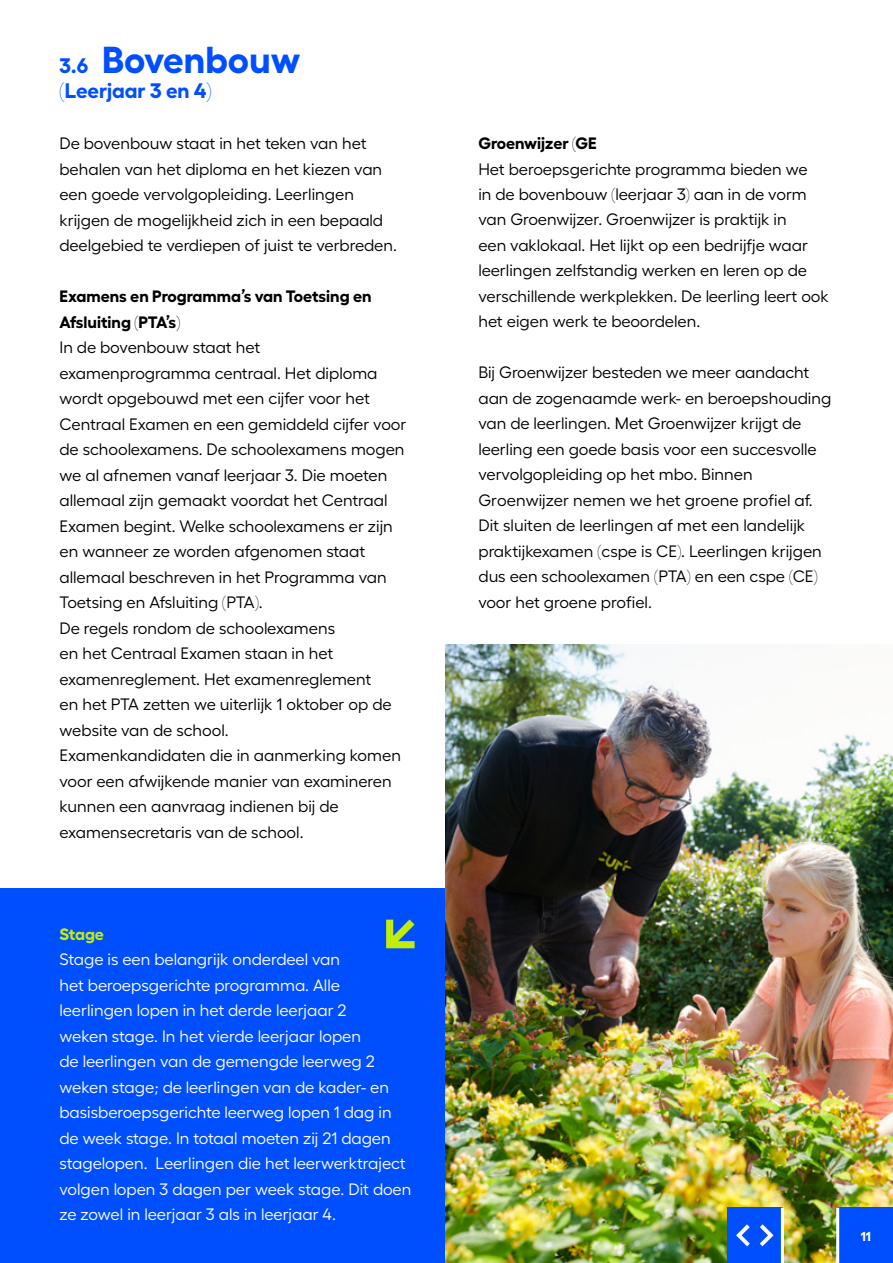
<style>
.page{position:relative;width:893px;height:1263px;background:#fff}
.page>*{position:absolute;margin:0;border:0;box-sizing:border-box;transform-origin:0 0}
.t1{font:700 37.5px "Fellix";color:#004fff}
.t2{font:700 21px "Fellix";color:#004fff}
.t3{font:16.5px/25.5px "Fellix";color:#000}
.t4{font:16.5px/25.5px "Fellix";color:#fff}
.t5{font:700 16.5px/25.5px "Fellix";color:#000}
.t6{font:700 16.5px "Fellix";letter-spacing:-.01em;color:#c1ed0c}
.t7{font:700 13.05px "Fellix";color:#fff}
.s1{font-size:21px}
</style>
<div class="page">
<div style="left:0;top:889px;width:446px;height:374px;background:#004fff"></div>
<img style="left:446px;top:644px;width:447px;height:619px">
<svg style="left:386px;top:919px;width:29px;height:29px"></svg>
<div style="left:838px;top:1208px;width:55px;height:55px;background:#004fff"></div>
<div style="left:727px;top:1208px;width:55px;height:55px;background:#004fff"></div>
<hr style="left:836px;top:1208px;width:3px;height:55px;background:#fff">
<svg style="left:760px;top:1224px;width:13px;height:22px"></svg>
<svg style="left:736px;top:1224px;width:14px;height:22px"></svg>
<hr style="left:781px;top:1208px;width:3px;height:55px;background:#fff">
<h1 class="t1" style="left:60px;top:29px;width:242px"><span class="s1">3.6</span> Bovenbouw</h1>
<p class="t2" style="left:60px;top:74px;width:154px">(Leerjaar 3 en 4)</p>
<p class="t3" style="left:60px;top:129px;width:339px">De bovenbouw staat in het teken van het behalen van het diploma en het kiezen van een goede vervolgopleiding. Leerlingen krijgen de mogelijkheid zich in een bepaald deelgebied te verdiepen of juist te verbreden.</p>
<p class="t5" style="left:60px;top:282px;width:314px">Examens en Programma’s van Toetsing en<br>Afsluiting (PTA’s)</p>
<p class="t3" style="left:60px;top:333px;width:348px">In de bovenbouw staat het examenprogramma centraal. Het diploma wordt opgebouwd met een cijfer voor het Centraal Examen en een gemiddeld cijfer voor de schoolexamens. De schoolexamens mogen we al afnemen vanaf leerjaar 3. Die moeten allemaal zijn gemaakt voordat het Centraal Examen begint. Welke schoolexamens er zijn en wanneer ze worden afgenomen staat allemaal beschreven in het Programma van Toetsing en Afsluiting (PTA).<br>De regels rondom de schoolexamens<br>en het Centraal Examen staan in het examenreglement. Het examenreglement<br>en het PTA zetten we uiterlijk 1 oktober op de website van de school.<br>Examenkandidaten die in aanmerking komen voor een afwijkende manier van examineren kunnen een aanvraag indienen bij de examensecretaris van de school.</p>
<p class="t6" style="left:60px;top:920px;width:46px">Stage</p>
<p class="t4" style="left:60px;top:945px;width:353px">Stage is een belangrijk onderdeel van<br>het beroepsgerichte programma. Alle leerlingen lopen in het derde leerjaar 2<br>weken stage. In het vierde leerjaar lopen<br>de leerlingen van de gemengde leerweg 2 weken stage; de leerlingen van de kader- en basisberoepsgerichte leerweg lopen 1 dag in de week stage. In totaal moeten zij 21 dagen stagelopen. Leerlingen die het leerwerktraject volgen lopen 3 dagen per week stage. Dit doen ze zowel in leerjaar 3 als in leerjaar 4.</p>
<p class="t5" style="left:478px;top:129px;width:120px">Groenwijzer (GE</p>
<p class="t3" style="left:478px;top:154px;width:352px">Het beroepsgerichte programma bieden we<br>in de bovenbouw (leerjaar 3) aan in de vorm van Groenwijzer. Groenwijzer is praktijk in<br>een vaklokaal. Het lijkt op een bedrijfje waar leerlingen zelfstandig werken en leren op de verschillende werkplekken. De leerling leert ook het eigen werk te beoordelen.</p>
<p class="t3" style="left:478px;top:358px;width:354px">Bij Groenwijzer besteden we meer aandacht aan de zogenaamde werk- en beroepshouding van de leerlingen. Met Groenwijzer krijgt de leerling een goede basis voor een succesvolle vervolgopleiding op het mbo. Binnen Groenwijzer nemen we het groene profiel af.<br>Dit sluiten de leerlingen af met een landelijk praktijkexamen (cspe is CE). Leerlingen krijgen dus een schoolexamen (PTA) en een cspe (CE) voor het groene profiel.</p>
<p class="t7" style="left:861px;top:1226px;width:12px">11</p>
</div>
